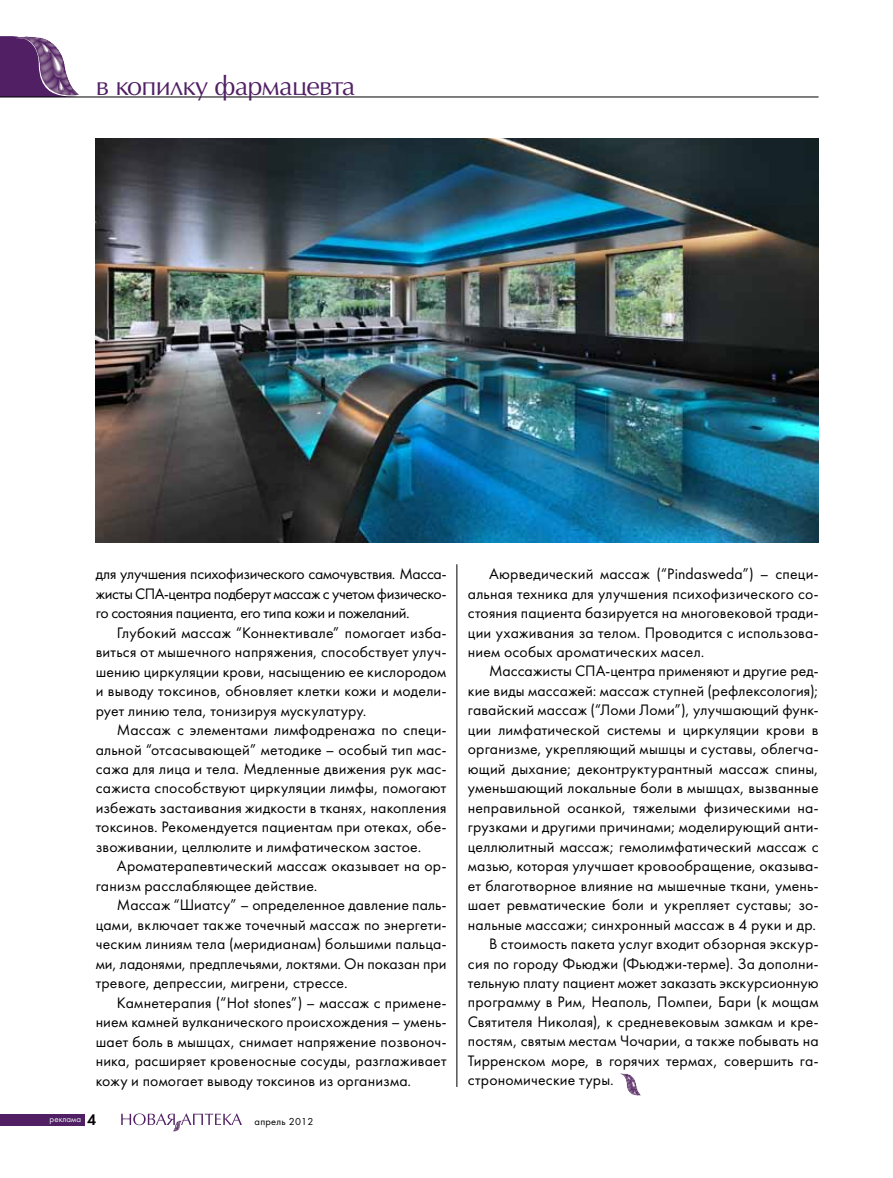
<style>
.page{position:relative;width:893px;height:1178px;background:#fff}
.page>*{position:absolute;margin:0;border:0;box-sizing:border-box;transform-origin:0 0}
.t1{font:27px "AG Opus HRC";letter-spacing:-.025em;color:#501f64}
.t2{font:15.75px/19.5px "Futura Book C";letter-spacing:.01em;color:#000;text-align:justify}
.t3{font:10.5px "Futura Book C";letter-spacing:.025em;color:#000}
.t4{font:9px "Futura Book C";color:#ebf2ec}
.s1{font-family:"Futura Demi C";font-size:15.75px;color:#000}
</style>
<div class="page">
<svg style="left:0;top:36px;width:80px;height:61px"></svg>
<img style="left:16px;top:37px;width:64px;height:59px">
<div style="left:0;top:1114px;width:84px;height:11px;background:#501f64"></div>
<svg style="left:121px;top:1113px;width:121px;height:18px"></svg>
<hr style="left:0;top:97px;width:819px;height:1px;background:#000">
<img style="left:619px;top:1073px;width:22px;height:22px">
<img style="left:96px;top:139px;width:723px;height:403px">
<hr style="left:457px;top:564px;width:1px;height:523px;background:#000">
<h1 class="t1" style="left:96px;top:70px;width:261px">в копилку фармацевта</h1>
<p class="t2" style="left:96px;top:564px;width:352px">для улучшения психофизического самочувствия. Масса&shy;жисты СПА-центра подберут массаж с учетом физическо&shy;го состояния пациента, его типа кожи и пожеланий.</p>
<p class="t2" style="left:96px;top:623px;width:352px;text-indent:21px">Глубокий массаж “Коннективале” помогает изба&shy;виться от мышечного напряжения, способствует улуч&shy;шению циркуляции крови, насыщению ее кислородом и выводу токсинов, обновляет клетки кожи и модели&shy;рует линию тела, тонизируя мускулатуру.</p>
<p class="t2" style="left:96px;top:720px;width:352px;text-indent:21px">Массаж с элементами лимфодренажа по специ&shy;альной “отсасывающей” методике – особый тип мас&shy;сажа для лица и тела. Медленные движения рук мас&shy;сажиста способствуют циркуляции лимфы, помогают избежать застаивания жидкости в тканях, накопления токсинов. Рекомендуется пациентам при отеках, обе&shy;звоживании, целлюлите и лимфатическом застое.</p>
<p class="t2" style="left:96px;top:856px;width:352px;text-indent:21px">Ароматерапевтический массаж оказывает на ор&shy;ганизм расслабляющее действие.</p>
<p class="t2" style="left:96px;top:895px;width:352px;text-indent:21px">Массаж “Шиатсу” – определенное давление паль&shy;цами, включает также точечный массаж по энергети&shy;ческим линиям тела (меридианам) большими пальца&shy;ми, ладонями, предплечьями, локтями. Он показан при тревоге, депрессии, мигрени, стрессе.</p>
<p class="t2" style="left:96px;top:993px;width:352px;text-indent:21px">Камнетерапия (“Hot stones”) – массаж с примене&shy;нием камней вулканического происхождения – умень&shy;шает боль в мышцах, снимает напряжение позвоноч&shy;ника, расширяет кровеносные сосуды, разглаживает кожу и помогает выводу токсинов из организма.</p>
<p class="t4" style="left:50px;top:1114px;width:48px">реклама <span class="s1">4</span></p>
<p class="t3" style="left:255px;top:1115px;width:60px">апрель 2012</p>
<p class="t2" style="left:468px;top:564px;width:352px;text-indent:21px">Аюрведический массаж (“Pindasweda”) – специ&shy;альная техника для улучшения психофизического со&shy;стояния пациента базируется на многовековой тради&shy;ции ухаживания за телом. Проводится с использова&shy;нием особых ароматических масел.</p>
<p class="t2" style="left:489px;top:662px;width:331px">Массажисты СПА-центра применяют и другие ред-</p>
<p class="t2" style="left:468px;top:681px;width:352px">кие виды массажей: массаж ступней (рефлексология);</p>
<p class="t2" style="left:468px;top:701px;width:352px">гавайский массаж (“Ломи Ломи”), улучшающий функ-</p>
<p class="t2" style="left:468px;top:720px;width:352px">ции лимфатической системы и циркуляции крови в</p>
<p class="t2" style="left:468px;top:739px;width:352px">организме, укрепляющий мышцы и суставы, облегча-</p>
<p class="t2" style="left:468px;top:759px;width:352px">ющий дыхание; деконтруктурантный массаж спины,</p>
<p class="t2" style="left:468px;top:778px;width:352px">уменьшающий локальные боли в мышцах, вызванные</p>
<p class="t2" style="left:468px;top:798px;width:352px">неправильной осанкой, тяжелыми физическими на-</p>
<p class="t2" style="left:468px;top:817px;width:352px">грузками и другими причинами; моделирующий анти-</p>
<p class="t2" style="left:468px;top:837px;width:352px">целлюлитный массаж; гемолимфатический массаж с</p>
<p class="t2" style="left:468px;top:856px;width:352px">мазью, которая улучшает кровообращение, оказыва-</p>
<p class="t2" style="left:468px;top:876px;width:352px">ет благотворное влияние на мышечные ткани, умень-</p>
<p class="t2" style="left:468px;top:895px;width:352px">шает ревматические боли и укрепляет суставы; зо-</p>
<p class="t2" style="left:468px;top:915px;width:350px">нальные массажи; синхронный массаж в 4 руки и др.</p>
<p class="t2" style="left:489px;top:934px;width:331px">В стоимость пакета услуг входит обзорная экскур-</p>
<p class="t2" style="left:468px;top:954px;width:352px">сия по городу Фьюджи (Фьюджи-терме). За дополни-</p>
<p class="t2" style="left:468px;top:973px;width:352px">тельную плату пациент может заказать экскурсионную</p>
<p class="t2" style="left:468px;top:993px;width:352px">программу в Рим, Неаполь, Помпеи, Бари (к мощам</p>
<p class="t2" style="left:468px;top:1012px;width:352px">Святителя Н иколая), к средневековым замкам и кре-</p>
<p class="t2" style="left:468px;top:1031px;width:352px">постям, святым местам Чочарии, а также побывать на</p>
<p class="t2" style="left:468px;top:1051px;width:352px">Тирренском море, в горячих термах, совершить га-</p>
<p class="t2" style="left:468px;top:1070px;width:147px">строномические туры.</p>
</div>
